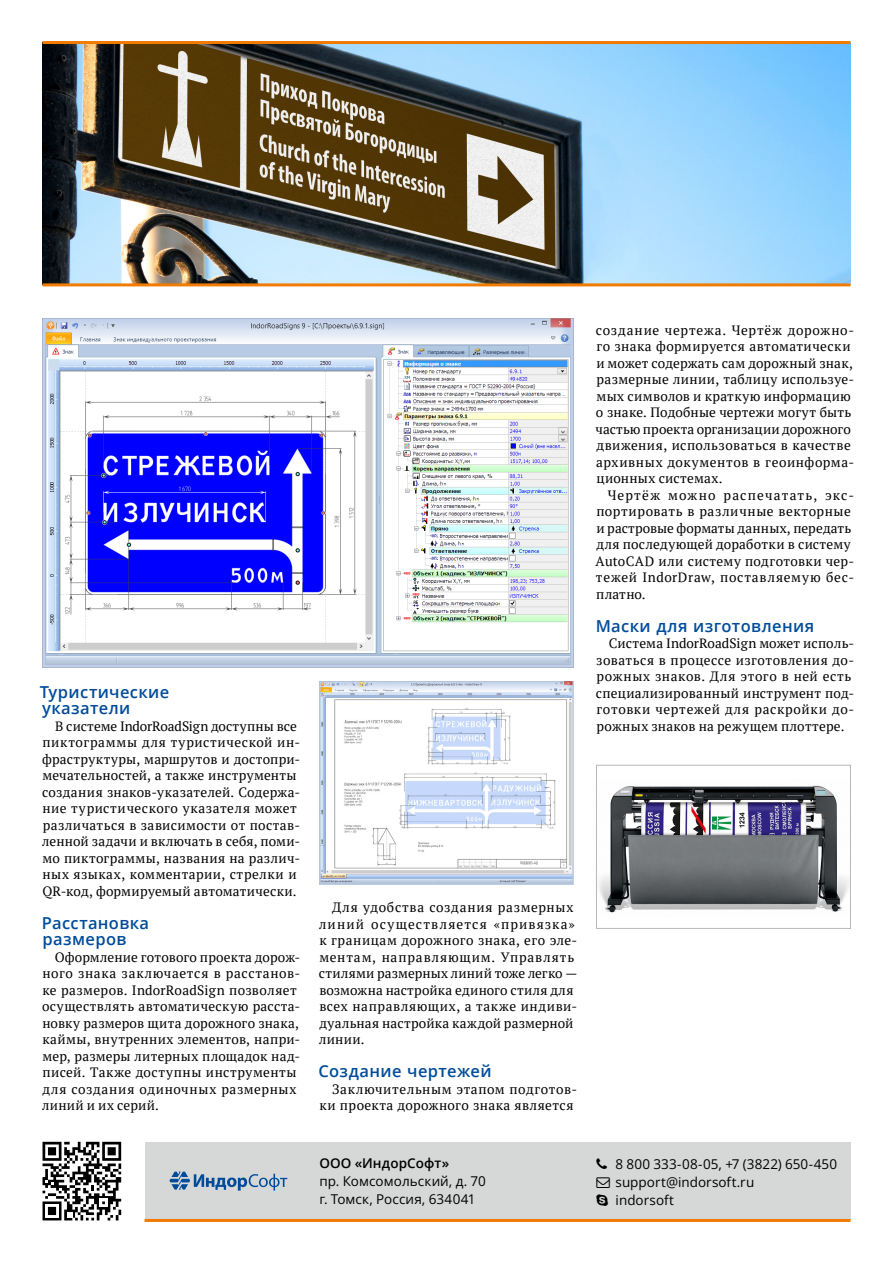
<style>
.page{position:relative;width:893px;height:1263px;background:#fff}
.page>*{position:absolute;margin:0;border:0;box-sizing:border-box;transform-origin:0 0}
.t1{font:600 16.5px/16.5px "Open Sans";letter-spacing:.02em;color:#004c9b}
.t2{font:13.5px/16.5px "PT Serif";letter-spacing:.025em;color:#000}
.t3{font:13.5px/18px "Open Sans";letter-spacing:.005em;color:#000}
.t4{font:600 13.5px "Open Sans";letter-spacing:.005em;color:#000}
</style>
<div class="page">
<div style="left:145px;top:1142px;width:705px;height:78px;background:#d6d7d7"></div>
<svg style="left:169px;top:1171px;width:118px;height:19px"></svg>
<img style="left:43px;top:44px;width:807px;height:239px">
<svg style="left:43px;top:1142px;width:78px;height:78px"></svg>
<img style="left:43px;top:318px;width:530px;height:350px">
<img style="left:598px;top:785px;width:251px;height:128px">
<div style="left:596px;top:765px;width:255px;height:164px;border:1px solid #b7b8b8"></div>
<img style="left:319px;top:681px;width:254px;height:203px">
<hr style="left:43px;top:283px;width:807px;height:3px;background:#f07b00">
<hr style="left:145px;top:1219px;width:705px;height:3px;background:#f07b00">
<hr style="left:43px;top:41px;width:807px;height:3px;background:#f07b00">
<p class="t1" style="left:40px;top:683px;width:131px">Туристические указатели</p>
<p class="t2" style="left:42px;top:717px;width:260px;text-indent:13px">В системе IndorRoadSign доступны все пиктограммы для туристической ин&shy;фраструктуры, маршрутов и достопри&shy;мечательностей, а также инструменты создания знаков-указателей. Содержа&shy;ние туристического указателя может различаться в зависимости от постав&shy;ленной задачи и включать в себя, поми&shy;мо пиктограммы, названия на различ&shy;ных языках, комментарии, стрелки и QR-код, формируемый автоматически.</p>
<p class="t1" style="left:42px;top:914px;width:109px">Расстановка размеров</p>
<p class="t2" style="left:42px;top:948px;width:260px;text-indent:13px">Оформление готового проекта дорож&shy;ного знака заключается в расстанов&shy;ке размеров. IndorRoadSign позволяет осуществлять автоматическую расста&shy;новку размеров щита дорожного знака, каймы, внутренних элементов, напри&shy;мер, размеры литерных площадок над&shy;писей. Также доступны инструменты для создания одиночных размерных линий и их серий.</p>
<p class="t2" style="left:596px;top:321px;width:260px">создание чертежа. Чертёж дорожно&shy;го знака формируется автоматически и может содержать сам дорожный знак, размерные линии, таблицу используе&shy;мых символов и краткую информацию о знаке. Подобные чертежи могут быть частью проекта организации дорожного движения, использоваться в качестве архивных документов в геоинформа&shy;ционных системах.</p>
<p class="t2" style="left:596px;top:486px;width:260px;text-indent:12px">Чертёж можно распечатать, экс&shy;портировать в различные векторные и растровые форматы данных, передать для последующей доработки в систему<br>AutoCAD или систему подготовки чер&shy;тежей IndorDraw, поставляемую бес&shy;платно.</p>
<p class="t1" style="left:596px;top:617px;width:220px">Маски для изготовления</p>
<p class="t2" style="left:596px;top:635px;width:260px;text-indent:13px">Система IndorRoadSign может исполь&shy;зоваться в процессе изготовления до&shy;рожных знаков. Для этого в ней есть специализированный инструмент под&shy;готовки чертежей для раскройки до&shy;рожных знаков на режущем плоттере.</p>
<p class="t2" style="left:319px;top:899px;width:260px;text-indent:13px">Для удобства создания размерных линий осуществляется «привязка» к границам дорожного знака, его эле&shy;ментам, направляющим. Управлять стилями размерных линий тоже легко — возможна настройка единого стиля для всех направляющих, а также индиви&shy;дуальная настройка каждой размерной линии.</p>
<p class="t1" style="left:319px;top:1062px;width:175px">Создание чертежей</p>
<p class="t2" style="left:319px;top:1080px;width:259px;text-align:right">Заключительным этапом подготов&shy;ки проекта дорожного знака является</p>
<p class="t4" style="left:319px;top:1154px;width:131px">ООО «ИндорСофт»</p>
<p class="t3" style="left:319px;top:1172px;width:168px">пр. Комсомольский, д. 70 г. Томск, Россия, 634041</p>
<p class="t3" style="left:616px;top:1155px;width:223px">8 800 333-08-05, +7 (3822) 650-450 support@indorsoft.ru<br>indorsoft</p>
</div>
